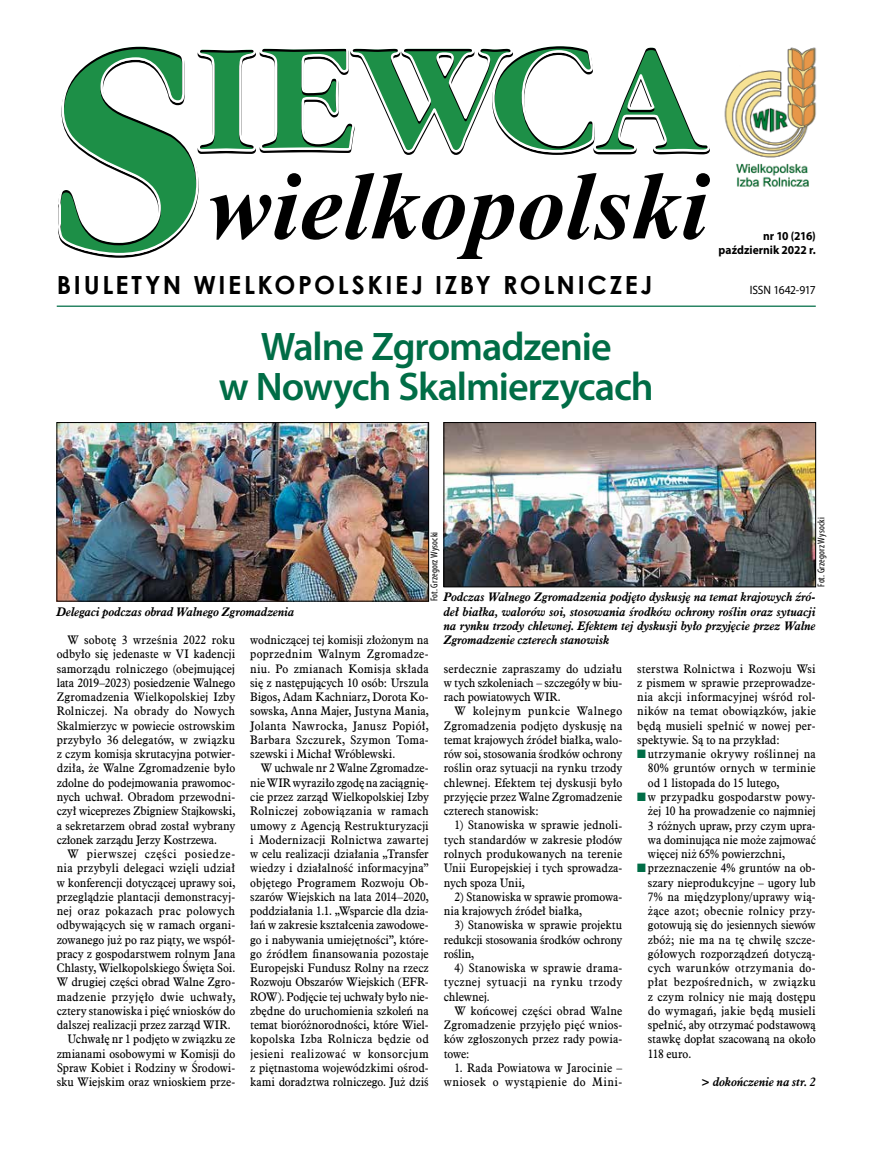
<style>
.page{position:relative;width:869px;height:1149px;background:#fff}
.page>*{position:absolute;margin:0;border:0;box-sizing:border-box;transform-origin:0 0}
.t1{font:italic 700 96.25px "Times New Roman";letter-spacing:.005em;color:#000}
.t2{font:600 40px/40px "Myriad Pro";letter-spacing:-.03em;color:#006d46;text-align:center}
.t3{font:700 25px "Century Gothic";letter-spacing:.105em;color:#000}
.t4{font:12.12px/14.2px "Aldine 721 EU";color:#000;text-align:justify;scale:.95 1}
.t5{font:italic 700 12.12px/14.2px "Aldine 721 EU";color:#000;text-align:justify;scale:.95 1}
.t6{font:12.12px/14.2px "Aldine 721 EU";letter-spacing:.02em;color:#000;text-align:right;scale:.95 1}
.t7{font:12.12px "Aldine 721 EU";letter-spacing:.025em;color:#000;scale:.95 1}
.t8{font:700 12.12px/14.2px "Myriad Pro";color:#000;text-align:right;scale:.95 1}
.t9{font:12.12px "Aldine 721 EU";letter-spacing:.05em;color:#000;scale:.95 1}
.t10{font:12.12px "Myriad Pro";letter-spacing:-.03em;color:#000;scale:.95 1}
.t11{font:condensed 10px "Myriad Pro";letter-spacing:.015em;color:#000}
.s1{color:#006d46}
</style>
<div class="page">
<img style="left:724px;top:47px;width:92px;height:140px">
<hr style="left:57px;top:305px;width:758px;height:2px;background:#006d46">
<svg style="left:58px;top:46px;width:652px;height:212px"></svg>
<img style="left:445px;top:424px;width:368px;height:161px">
<div style="left:443px;top:422px;width:372px;height:165px;border:1px solid #000"></div>
<img style="left:59px;top:424px;width:367px;height:175px">
<div style="left:57px;top:422px;width:371px;height:179px;border:1px solid #000"></div>
<h1 class="t1" style="left:207px;top:139px;width:502px">wielkopolski</h1>
<h3 class="t3" style="left:57px;top:265px;width:597px">BIULETYN WIELKOPOLSKIEJ IZBY ROLNICZEJ</h3>
<p class="t10" style="left:749px;top:282px;width:71px">ISSN 1642-917</p>
<p class="t8" style="left:718px;top:228px;width:104px">nr 10 (216) październik 2022 r.</p>
<h2 class="t2" style="left:218px;top:326px;width:436px">Walne Zgromadzenie<br>w Nowych Skalmierzycach</h2>
<p class="t11" style="left:814px;top:587px;width:71px;rotate:-90deg">Fot. Grzegorz Wysocki</p>
<p class="t11" style="left:428px;top:601px;width:71px;rotate:-90deg">Fot. Grzegorz Wysocki</p>
<p class="t5" style="left:443px;top:590px;width:393px">Podczas Walnego Zgromadzenia podjęto dyskusję na temat krajowych źró&shy;deł białka, walorów soi, stosowania środków ochrony roślin oraz sytuacji na rynku trzody chlewnej. Efektem tej dyskusji było przyjęcie przez Walne Zgromadzenie czterech stanowisk</p>
<p class="t5" style="left:57px;top:604px;width:252px">Delegaci podczas obrad Walnego Zgromadzenia</p>
<p class="t4" style="left:57px;top:633px;width:189px;text-indent:11px">W sobotę 3 września 2022 roku odbyło się jedenaste w VI kadencji samorządu rolniczego (obejmującej lata 2019–2023) posiedzenie Walnego Zgromadzenia Wielkopolskiej Izby Rolniczej. Na obrady do Nowych Skalmierzyc w powiecie ostrowskim przybyło 36 delegatów, w związku z czym komisja skrutacyjna potwier&shy;dziła, że Walne Zgromadzenie było zdolne do podejmowania prawomoc&shy;nych uchwał. Obradom przewodni&shy;czył wiceprezes Zbigniew Stajkowski, a sekretarzem obrad został wybrany członek zarządu Jerzy Kostrzewa.</p>
<p class="t9" style="left:67px;top:846px;width:178px">W pierwszej części posiedze-</p>
<p class="t6" style="left:57px;top:861px;width:189px">nia przybyli delegaci wzięli udział</p>
<p class="t4" style="left:57px;top:875px;width:189px">w konferencji dotyczącej uprawy soi,</p>
<p class="t4" style="left:57px;top:889px;width:189px">przeglądzie plantacji demonstracyj-</p>
<p class="t7" style="left:57px;top:903px;width:189px">nej oraz pokazach prac polowych</p>
<p class="t4" style="left:57px;top:918px;width:189px">odbywających się w ramach organi-</p>
<p class="t4" style="left:57px;top:932px;width:189px">zowanego już po raz piąty, we współ-</p>
<p class="t4" style="left:57px;top:946px;width:189px">pracy z gospodarstwem rolnym Jana</p>
<p class="t4" style="left:57px;top:961px;width:189px">Chlasty, Wielkopolskiego Święta Soi.</p>
<p class="t4" style="left:57px;top:975px;width:189px">W drugiej części obrad Walne Zgro-</p>
<p class="t7" style="left:57px;top:988px;width:189px">madzenie przyjęło dwie uchwały,</p>
<p class="t4" style="left:57px;top:1003px;width:189px">cztery stanowiska i pięć wniosków do</p>
<p class="t4" style="left:57px;top:1018px;width:184px">dalszej realizacji przez zarząd WIR.</p>
<p class="t4" style="left:67px;top:1032px;width:178px">Uchwałę nr 1 podjęto w związku ze</p>
<p class="t4" style="left:57px;top:1046px;width:189px">zmianami osobowymi w Komisji do</p>
<p class="t4" style="left:57px;top:1060px;width:189px">Spraw Kobiet i Rodziny w Środowi-</p>
<p class="t4" style="left:57px;top:1075px;width:189px">sku Wiejskim oraz wnioskiem prze-</p>
<p class="t4" style="left:250px;top:633px;width:189px">wodniczącej tej komisji złożonym na poprzednim Walnym Zgromadze&shy;niu. Po zmianach Komisja składa się z następujących 10 osób: Urszula Bigos, Adam Kachniarz, Dorota Ko&shy;sowska, Anna Majer, Justyna Mania, Jolanta Nawrocka, Janusz Popiół, Barbara Szczurek, Szymon Toma&shy;szewski i Michał Wróblewski.</p>
<p class="t4" style="left:250px;top:761px;width:189px;text-indent:11px">W uchwale nr 2 Walne Zgromadze&shy;nie WIR wyraziło zgodę na zaciągnię&shy;cie przez zarząd Wielkopolskiej Izby Rolniczej zobowiązania w ramach umowy z Agencją Restrukturyzacji i Modernizacji Rolnictwa zawartej w celu realizacji działania „Transfer wiedzy i działalność informacyjna” objętego Programem Rozwoju Ob&shy;szarów Wiejskich na lata 2014–2020, poddziałania 1.1. „Wsparcie dla dzia&shy;łań w zakresie kształcenia zawodowe&shy;go i nabywania umiejętności”, które&shy;go źródłem finansowania pozostaje Europejski Fundusz Rolny na rzecz Rozwoju Obszarów Wiejskich (EFR-ROW). Podjęcie tej uchwały było nie&shy;zbędne do uruchomienia szkoleń na temat bioróżnorodności, które Wiel&shy;kopolska Izba Rolnicza będzie od jesieni realizować w konsorcjum z piętnastoma wojewódzkimi ośrod&shy;kami doradztwa rolniczego. Już dziś</p>
<p class="t4" style="left:637px;top:661px;width:189px">sterstwa Rolnictwa i Rozwoju Wsi z pismem w sprawie przeprowadze&shy;nia akcji informacyjnej wśród rol&shy;ników na temat obowiązków, jakie będą musieli spełnić w nowej per&shy;spektywie. Są to na przykład:</p>
<p class="t4" style="left:647px;top:747px;width:178px;text-indent:-11px"><span class="s1">■</span> utrzymanie okrywy roślinnej na 80% gruntów ornych w terminie od 1 listopada do 15 lutego,</p>
<p class="t4" style="left:647px;top:790px;width:178px;text-indent:-11px"><span class="s1">■</span> w przypadku gospodarstw powy&shy;żej 10 ha prowadzenie co najmniej 3 różnych upraw, przy czym upra&shy;wa dominująca nie może zajmować więcej niż 65% powierzchni,</p>
<p class="t4" style="left:647px;top:861px;width:178px;text-indent:-11px"><span class="s1">■</span> przeznaczenie 4% gruntów na ob&shy;szary nieprodukcyjne – ugory lub 7% na międzyplony/uprawy wią&shy;żące azot; obecnie rolnicy przy&shy;gotowują się do jesiennych siewów zbóż; nie ma na tę chwilę szcze&shy;gółowych rozporządzeń dotyczą&shy;cych warunków otrzymania do&shy;płat bezpośrednich, w związku z czym rolnicy nie mają dostępu do wymagań, jakie będą musieli spełnić, aby otrzymać podstawową stawkę dopłat szacowaną na około 118 euro.</p>
<p class="t4" style="left:443px;top:661px;width:189px">serdecznie zapraszamy do udziału w tych szkoleniach – szczegóły w biu&shy;rach powiatowych WIR.</p>
<p class="t4" style="left:443px;top:704px;width:189px;text-indent:11px">W kolejnym punkcie Walnego Zgromadzenia podjęto dyskusję na temat krajowych źródeł białka, walo&shy;rów soi, stosowania środków ochrony roślin oraz sytuacji na rynku trzody chlewnej. Efektem tej dyskusji było przyjęcie przez Walne Zgromadzenie czterech stanowisk:</p>
<p class="t4" style="left:443px;top:818px;width:189px;text-indent:11px">1) Stanowiska w sprawie jednoli&shy;tych standardów w zakresie płodów rolnych produkowanych na terenie Unii Europejskiej i tych sprowadza&shy;nych spoza Unii,</p>
<p class="t4" style="left:443px;top:889px;width:189px;text-indent:11px">2) Stanowiska w sprawie promowa&shy;nia krajowych źródeł białka,</p>
<p class="t4" style="left:443px;top:918px;width:189px;text-indent:11px">3) Stanowiska w sprawie projektu redukcji stosowania środków ochrony roślin,</p>
<p class="t4" style="left:443px;top:961px;width:189px;text-indent:11px">4) Stanowiska w sprawie drama&shy;tycznej sytuacji na rynku trzody chlewnej.</p>
<p class="t4" style="left:443px;top:1003px;width:189px;text-indent:11px">W końcowej części obrad Walne Zgromadzenie przyjęło pięć wnios&shy;ków zgłoszonych przez rady powia&shy;towe:</p>
<p class="t6" style="left:443px;top:1060px;width:189px">1. Rada Powiatowa w Jarocinie – wniosek o wystąpienie do Mini-</p>
<p class="t5" style="left:700px;top:1074px;width:123px">&gt; dokończenie na str. 2</p>
</div>
